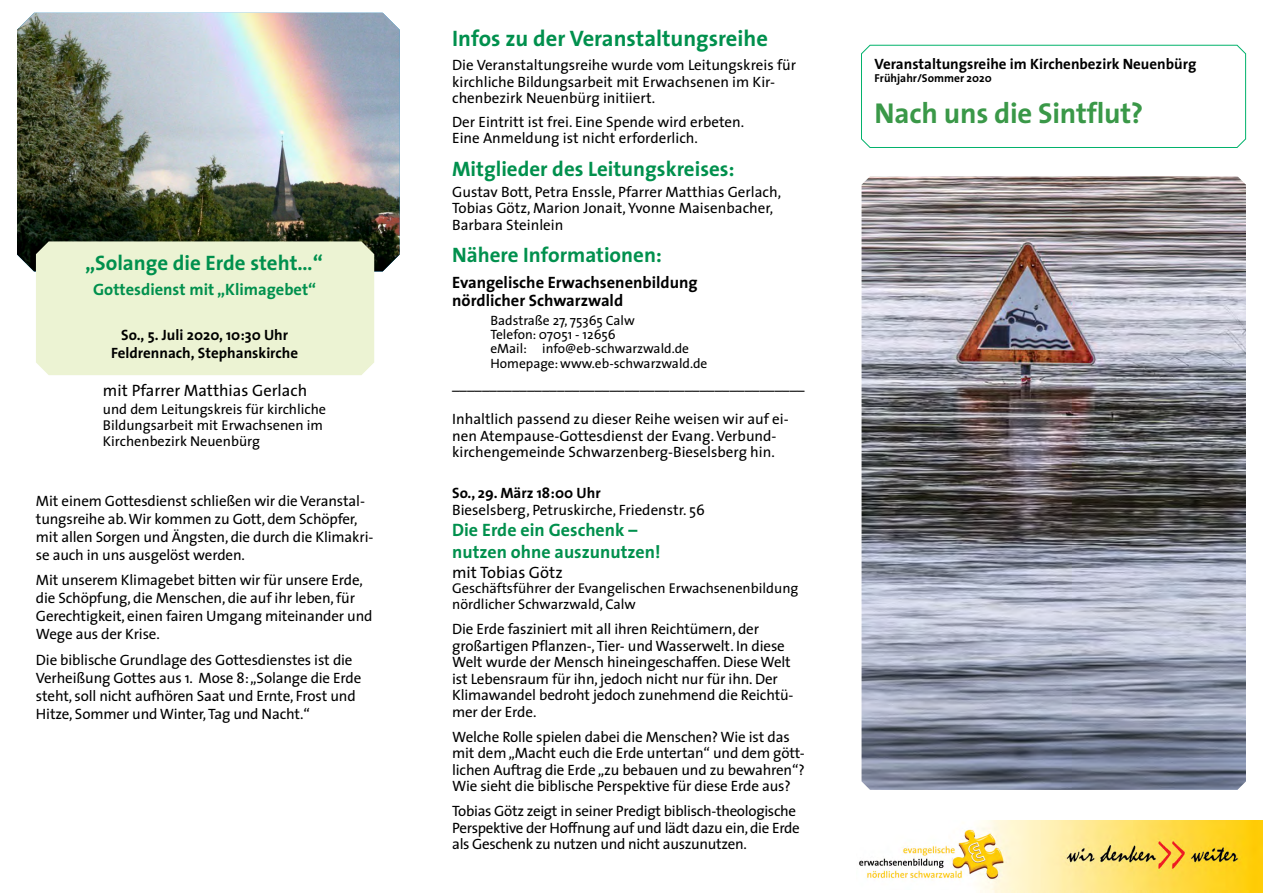
<style>
.page{position:relative;width:1263px;height:893px;background:#fff}
.page>*{position:absolute;margin:0;border:0;box-sizing:border-box;transform-origin:0 0}
.t1{font:700 28.8px "The Sans";letter-spacing:-.01em;color:#3a9848}
.t2{font:700 22.5px "The Sans";color:#00904d}
.t3{font:700 21px "The Sans";color:#00904d}
.t4{font:700 18px/21.6px "The Sans";color:#00904d}
.t5{font:700 16.5px/18px "The Sans";color:#000}
.t6{font:16.5px "The Sans";color:#000}
.t7{font:700 16.5px "The Sans";color:#00904d}
.t8{font:15px/16.5px "The Sans";letter-spacing:-.01em;color:#000}
.t9{font:700 15px/18px "The Sans";color:#000;text-align:center}
.t10{font:14.25px/15.8px "The Sans";color:#000}
.t11{font:13.5px/14.2px "The Sans";color:#000}
.t12{font:700 11.55px "The Sans";color:#000}
</style>
<div class="page">
<img style="left:861px;top:176px;width:385px;height:614px">
<svg style="left:861px;top:44px;width:385px;height:104px"></svg>
<img style="left:17px;top:13px;width:383px;height:258px">
<div style="left:36px;top:241px;width:338px;height:134px;background:#ecf3d3"></div>
<img style="left:859px;top:821px;width:404px;height:70px">
<img style="left:980px;top:891px;width:283px;height:2px">
<h3 class="t3" style="left:85px;top:245px;width:239px">„Solange die Erde steht…“</h3>
<p class="t7" style="left:93px;top:276px;width:225px">Gottesdienst mit „Klimagebet“</p>
<p class="t9" style="left:111px;top:326px;width:189px">So., 5. Juli 2020, 10:30 Uhr<br>Feldrennach, Stephanskirche</p>
<p class="t6" style="left:103px;top:377px;width:206px">mit Pfarrer Matthias Gerlach</p>
<p class="t10" style="left:103px;top:401px;width:225px">und dem Leitungskreis für kirchliche<br>Bildungsarbeit mit Erwachsenen im<br>Kirchenbezirk Neuenbürg</p>
<p class="t8" style="left:36px;top:491px;width:339px;line-height:18px">Mit einem Gottesdienst schließen wir die Veranstal&shy;tungsreihe ab. Wir kommen zu Gott, dem Schöpfer, mit allen Sorgen und Ängsten, die durch die Klimakri&shy;se auch in uns ausgelöst werden.</p>
<p class="t8" style="left:36px;top:571px;width:338px;line-height:18px">Mit unserem Klimagebet bitten wir für unsere Erde, die Schöpfung, die Menschen, die auf ihr leben, für Gerechtigkeit, einen fairen Umgang miteinander und Wege aus der Krise.</p>
<p class="t8" style="left:36px;top:650px;width:327px;line-height:18px">Die biblische Grundlage des Gottesdienstes ist die Verheißung Gottes aus 1. Mose 8: „Solange die Erde steht, soll nicht aufhören Saat und Ernte, Frost und Hitze, Sommer und Winter, Tag und Nacht.“</p>
<h2 class="t2" style="left:452px;top:20px;width:317px">Infos zu der Veranstaltungsreihe</h2>
<p class="t8" style="left:452px;top:56px;width:346px">Die Veranstaltungsreihe wurde vom Leitungskreis für kirchliche Bildungsarbeit mit Erwachsenen im Kir&shy;chenbezirk Neuenbürg initiiert.</p>
<p class="t8" style="left:452px;top:113px;width:294px">Der Eintritt ist frei. Eine Spende wird erbeten.<br>Eine Anmeldung ist nicht erforderlich.</p>
<h3 class="t3" style="left:452px;top:151px;width:284px">Mitglieder des Leitungskreises:</h3>
<p class="t8" style="left:452px;top:183px;width:330px">Gustav Bott, Petra Enssle, Pfarrer Matthias Gerlach,<br>Tobias Götz, Marion Jonait, Yvonne Maisenbacher,<br>Barbara Steinlein</p>
<h3 class="t3" style="left:452px;top:237px;width:211px">Nähere Informationen:</h3>
<p class="t5" style="left:452px;top:273px;width:247px">Evangelische Erwachsenenbildung nördlicher Schwarzwald</p>
<p class="t11" style="left:490px;top:313px;width:219px">Badstraße 27, 75365 Calw<br>Telefon: 07051 - 12656<br>eMail: info@eb-schwarzwald.de<br>Homepage:www.eb-schwarzwald.de</p>
<p class="t8" style="left:452px;top:374px;width:354px">_______________________________________________</p>
<p class="t8" style="left:452px;top:410px;width:338px">Inhaltlich passend zu dieser Reihe weisen wir auf ei&shy;nen Atempause-Gottesdienst der Evang. Verbund&shy;kirchengemeinde Schwarzenberg-Bieselsberg hin.</p>
<p class="t9" style="left:452px;top:484px;width:150px">So., 29. März 18:00 Uhr</p>
<p class="t8" style="left:452px;top:501px;width:254px">Bieselsberg, Petruskirche, Friedenstr. 56</p>
<p class="t4" style="left:452px;top:519px;width:210px">Die Erde ein Geschenk – nutzen ohne auszunutzen!</p>
<p class="t6" style="left:452px;top:558px;width:112px">mit Tobias Götz</p>
<p class="t10" style="left:452px;top:580px;width:348px">Geschäftsführer der Evangelischen Erwachsenenbildung nördlicher Schwarzwald, Calw</p>
<p class="t8" style="left:452px;top:620px;width:343px">Die Erde fasziniert mit all ihren Reichtümern, der großartigen Pflanzen-, Tier- und Wasserwelt. In diese Welt wurde der Mensch hineingeschaffen. Diese Welt ist Lebensraum für ihn, jedoch nicht nur für ihn. Der Klimawandel bedroht jedoch zunehmend die Reichtü&shy;mer der Erde.</p>
<p class="t8" style="left:452px;top:728px;width:354px">Welche Rolle spielen dabei die Menschen? Wie ist das mit dem „Macht euch die Erde untertan“ und dem gött&shy;lichen Auftrag die Erde „zu bebauen und zu bewahren“?<br>Wie sieht die biblische Perspektive für diese Erde aus?</p>
<p class="t8" style="left:452px;top:802px;width:349px">Tobias Götz zeigt in seiner Predigt biblisch-theologische<br>Perspektive der Hoffnung auf und lädt dazu ein, die Erde als Geschenk zu nutzen und nicht auszunutzen.</p>
<p class="t9" style="left:875px;top:55px;width:323px">Veranstaltungsreihe im Kirchenbezirk Neuenbürg</p>
<p class="t12" style="left:875px;top:68px;width:119px">Frühjahr/Sommer 2020</p>
<h1 class="t1" style="left:875px;top:89px;width:270px">Nach uns die Sintflut?</h1>
</div>
